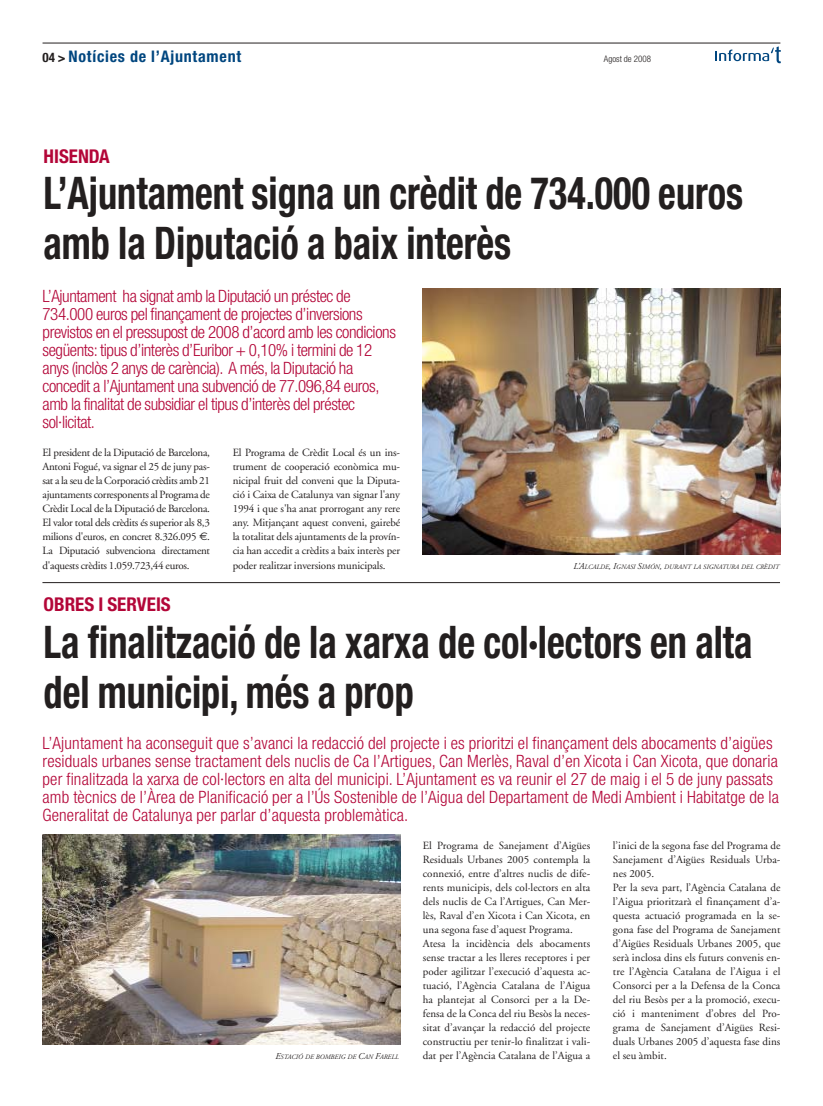
<style>
.page{position:relative;width:823px;height:1106px;background:#fff}
.page>*{position:absolute;margin:0;border:0;box-sizing:border-box;transform-origin:0 0}
.t1{font:700 condensed 45px/50px "Helvetica Neue";color:#231f1f;scale:.85 1}
.t2{font:700 condensed 19px "Helvetica Neue";color:#b30638}
.t3{font:300 condensed 17px/18px "Helvetica Neue";letter-spacing:.01em;color:#b30638}
.t4{font:300 condensed 17px/18px "Helvetica Neue";letter-spacing:-.025em;color:#b30638}
.t5{font:700 condensed 16px "Helvetica Neue";letter-spacing:.05em;color:#00467f}
.t6{font:11px/14px "Adobe Garamond";letter-spacing:.005em;color:#231f1f;text-align:justify}
.t7{font:300 condensed 9px "Helvetica Neue";color:#231f1f}
.t8{font:italic 6.8px "Adobe Garamond";color:#231f1f}
.s1{font-size:13px;color:#231f1f}
.s2{font-family:"Euro Sans"}
.s3{font-size:9px}
</style>
<div class="page">
<hr style="left:42px;top:43px;width:738px;height:1px;background:#231f1f">
<svg style="left:715px;top:46px;width:65px;height:17px"></svg>
<img style="left:422px;top:288px;width:357px;height:266px">
<img style="left:42px;top:834px;width:358px;height:210px">
<hr style="left:42px;top:582px;width:737px;height:1px;background:#231f1f">
<h3 class="t5" style="left:42px;top:50px;width:200px"><span class="s1">04 &gt;</span> Notícies de l’Ajuntament</h3>
<p class="t7" style="left:603px;top:55px;width:48px">Agost de 2008</p>
<h2 class="t2" style="left:43px;top:149px;width:68px">HISENDA</h2>
<h1 class="t1" style="left:43px;top:172px;width:824px">L’Ajuntament signa un crèdit de 734.000 euros amb la Diputació a baix interès</h1>
<p class="t4" style="left:42px;top:289px;width:355px">L’Ajuntament ha signat amb la Diputació un préstec de 734.000 euros pel finançament de projectes d’inversions previstos en el pressupost de 2008 d’acord amb les condicions següents: tipus d’interès d’Euribor + 0,10% i termini de 12 anys (inclòs 2 anys de carència). A més, la Diputació ha concedit a l’Ajuntament una subvenció de 77.096,84 euros, amb la finalitat de subsidiar el tipus d’interès del préstec sol·licitat.</p>
<p class="t6" style="left:42px;top:447px;width:169px">El president de la Diputació de Barcelona, Antoni Fogué, va signar el 25 de juny pas&shy;sat a la seu de la Corporació crèdits amb 21 ajuntaments corresponents al Programa de Crèdit Local de la Diputació de Barcelona.<br>El valor total dels crèdits és superior als 8,3 milions d'euros, en concret 8.326.095 <span class="s2">€</span>.<br>La Diputació subvenciona directament d'aquests crèdits 1.059.723,44 euros.</p>
<p class="t6" style="left:232px;top:447px;width:169px">El Programa de Crèdit Local és un ins&shy;trument de cooperació econòmica mu&shy;nicipal fruit del conveni que la Diputa&shy;ció i Caixa de Catalunya van signar l'any 1994 i que s'ha anat prorrogant any rere any. Mitjançant aquest conveni, gairebé la totalitat dels ajuntaments de la provín&shy;cia han accedit a crèdits a baix interès per poder realitzar inversions municipals.</p>
<h2 class="t2" style="left:43px;top:597px;width:129px">OBRES I SERVEIS</h2>
<p class="t8" style="left:573px;top:563px;width:207px"><span class="s3">L’A</span>LCALDE<span class="s3">, I</span>GNASI <span class="s3">S</span>IMÓN<span class="s3">,</span> DURANT LA SIGNATURA DEL CRÈDIT</p>
<h1 class="t1" style="left:43px;top:620px;width:835px">La finalització de la xarxa de col·lectors en alta del municipi, més a prop</h1>
<p class="t3" style="left:42px;top:735px;width:737px">L’Ajuntament ha aconseguit que s’avanci la redacció del projecte i es prioritzi el finançament dels abocaments d’aigües residuals urbanes sense tractament dels nuclis de Ca l’Artigues, Can Merlès, Raval d’en Xicota i Can Xicota, que donaria per finalitzada la xarxa de col·lectors en alta del municipi. L’Ajuntament es va reunir el 27 de maig i el 5 de juny passats amb tècnics de l’Àrea de Planificació per a l’Ús Sostenible de l’Aigua del Departament de Medi Ambient i Habitatge de la Generalitat de Catalunya per parlar d’aquesta problemàtica.</p>
<p class="t6" style="left:422px;top:839px;width:169px;text-align:left">El Programa de Sanejament d’Aigües Residuals Urbanes 2005 contempla la connexió, entre d’altres nuclis de dife&shy;rents municipis, dels col·lectors en alta dels nuclis de Ca l’Artigues, Can Mer&shy;lès, Raval d’en Xicota i Can Xicota, en una segona fase d’aquest Programa.<br>Atesa la incidència dels abocaments sense tractar a les lleres receptores i per poder agilitzar l’execució d’aquesta ac&shy;tuació, l’Agència Catalana de l’Aigua ha plantejat al Consorci per a la De&shy;fensa de la Conca del riu Besòs la neces&shy;sitat d’avançar la redacció del projecte constructiu per tenir-lo finalitzat i vali&shy;dat per l’Agència Catalana de l’Aigua a</p>
<p class="t6" style="left:612px;top:839px;width:169px;text-align:left">l’inici de la segona fase del Programa de Sanejament d’Aigües Residuals Urba&shy;nes 2005.<br>Per la seva part, l’Agència Catalana de l’Aigua prioritzarà el finançament d’a&shy;questa actuació programada en la se&shy;gona fase del Programa de Sanejament d’Aigües Residuals Urbanes 2005, que serà inclosa dins els futurs convenis en&shy;tre l’Agència Catalana de l’Aigua i el Consorci per a la Defensa de la Conca del riu Besòs per a la promoció, execu&shy;ció i manteniment d’obres del Pro&shy;grama de Sanejament d’Aigües Resi&shy;duals Urbanes 2005 d’aquesta fase dins</p>
<p class="t8" style="left:275px;top:1053px;width:125px"><span class="s3">E</span>STACIÓ DE BOMBEIG DE <span class="s3">C</span>AN <span class="s3">F</span>ARELL</p>
<p class="t6" style="left:612px;top:1049px;width:55px">el seu àmbit.</p>
</div>
